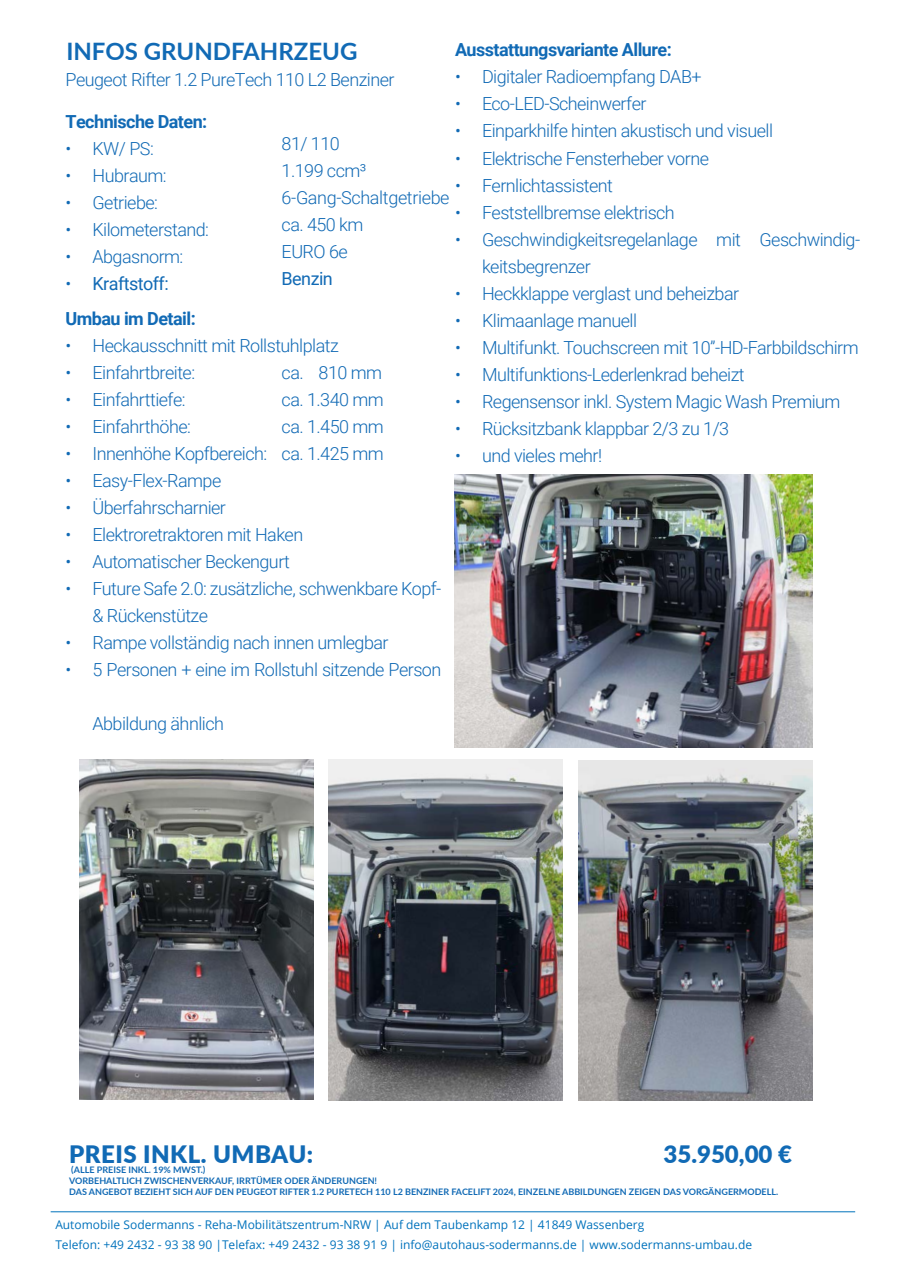
<style>
.page{position:relative;width:902px;height:1272px;background:#fff}
.page>*{position:absolute;margin:0;border:0;box-sizing:border-box;transform-origin:0 0}
.t1{font:900 24px "Lato";letter-spacing:.02em;color:#116ab5}
.t2{font:700 24px "Lato";color:#116ab5}
.t3{font:300 18px/27px "Roboto";letter-spacing:-.03em;color:#116ab5}
.t4{font:700 18px "Roboto";letter-spacing:-.03em;color:#116ab5}
.t5{font:18px "Roboto";letter-spacing:-.03em;color:#116ab5}
.t6{font:12px/19.8px "Open Sans";color:#0072bc}
.t7{font:700 9px/10.8px "Lato";color:#116ab5}
.s1{font-weight:300}
</style>
<div class="page">
<img style="left:454px;top:474px;width:358px;height:273px">
<img style="left:79px;top:759px;width:234px;height:340px">
<img style="left:328px;top:759px;width:234px;height:341px">
<img style="left:578px;top:760px;width:234px;height:340px">
<hr style="left:51px;top:1211px;width:804px;height:1px;background:#0072bc">
<h1 class="t2" style="left:66px;top:34px;width:292px">INFOS GRUNDFAHRZEUG</h1>
<p class="t3" style="left:65px;top:65px;width:330px">Peugeot Rifter 1.2 PureTech 110 L2 Benziner</p>
<p class="t4" style="left:65px;top:109px;width:143px">Technische Daten:</p>
<p class="t3" style="left:65px;top:134px;width:90px">• KW/ PS:</p>
<p class="t3" style="left:65px;top:161px;width:103px">• Hubraum:</p>
<p class="t3" style="left:65px;top:188px;width:94px">• Getriebe:</p>
<p class="t3" style="left:65px;top:215px;width:145px">• Kilometerstand:</p>
<p class="t3" style="left:65px;top:242px;width:119px">• Abgasnorm:</p>
<p class="t5" style="left:65px;top:271px;width:105px"><span class="s1">•</span> Kraftstoff:</p>
<p class="t4" style="left:455px;top:37px;width:218px">Ausstattungsvariante Allure:</p>
<p class="t3" style="left:455px;top:63px;width:248px">• Digitaler Radioempfang DAB+</p>
<p class="t3" style="left:455px;top:90px;width:193px">• Eco-LED-Scheinwerfer</p>
<p class="t3" style="left:455px;top:117px;width:319px">• Einparkhilfe hinten akustisch und visuell</p>
<p class="t3" style="left:455px;top:144px;width:255px">• Elektrische Fensterheber vorne</p>
<p class="t3" style="left:455px;top:171px;width:159px">• Fernlichtassistent</p>
<p class="t3" style="left:455px;top:198px;width:221px">• Feststellbremse elektrisch</p>
<p class="t3" style="left:482px;top:225px;width:379px;text-indent:-27px">• Geschwindigkeitsregelanlage mit Geschwindig&shy;keitsbegrenzer</p>
<p class="t3" style="left:455px;top:279px;width:285px">• Heckklappe verglast und beheizbar</p>
<p class="t3" style="left:455px;top:306px;width:183px">• Klimaanlage manuell</p>
<p class="t3" style="left:455px;top:333px;width:405px">• Multifunkt. Touchscreen mit 10”-HD-Farbbildschirm</p>
<p class="t3" style="left:455px;top:360px;width:291px">• Multifunktions-Lederlenkrad beheizt</p>
<p class="t3" style="left:455px;top:387px;width:387px">• Regensensor inkl. System Magic Wash Premium</p>
<p class="t3" style="left:455px;top:414px;width:276px">• Rücksitzbank klappbar 2/3 zu 1/3</p>
<p class="t3" style="left:455px;top:441px;width:149px">• und vieles mehr!</p>
<p class="t3" style="left:281px;top:129px;width:169px">81/ 110<br>1.199 ccm³<br>6-Gang-Schaltgetriebe ca. 450 km<br>EURO 6e</p>
<p class="t5" style="left:281px;top:265px;width:53px">Benzin</p>
<p class="t4" style="left:65px;top:306px;width:132px">Umbau im Detail:</p>
<p class="t3" style="left:65px;top:331px;width:275px">• Heckausschnitt mit Rollstuhlplatz</p>
<p class="t3" style="left:65px;top:358px;width:131px">• Einfahrtbreite:</p>
<p class="t3" style="left:281px;top:358px;width:102px">ca. 810 mm</p>
<p class="t3" style="left:65px;top:385px;width:122px">• Einfahrttiefe:</p>
<p class="t3" style="left:281px;top:385px;width:104px">ca. 1.340 mm</p>
<p class="t3" style="left:65px;top:412px;width:127px">• Einfahrthöhe:</p>
<p class="t3" style="left:281px;top:412px;width:104px">ca. 1.450 mm</p>
<p class="t3" style="left:65px;top:439px;width:320px">• Innenhöhe Kopfbereich: ca. 1.425 mm</p>
<p class="t3" style="left:65px;top:466px;width:157px">• Easy-Flex-Rampe</p>
<p class="t3" style="left:65px;top:493px;width:162px">• Überfahrscharnier</p>
<p class="t3" style="left:65px;top:520px;width:239px">• Elektroretraktoren mit Haken</p>
<p class="t3" style="left:65px;top:547px;width:226px">• Automatischer Beckengurt</p>
<p class="t3" style="left:92px;top:574px;width:350px;text-indent:-27px">• Future Safe 2.0: zusätzliche, schwenkbare Kopf-&amp; Rückenstütze</p>
<p class="t3" style="left:65px;top:628px;width:324px">• Rampe vollständig nach innen umlegbar</p>
<p class="t3" style="left:65px;top:655px;width:377px">• 5 Personen + eine im Rollstuhl sitzende Person</p>
<p class="t3" style="left:92px;top:709px;width:133px">Abbildung ähnlich</p>
<h1 class="t1" style="left:69px;top:1135px;width:245px">PREIS INKL. UMBAU:</h1>
<h1 class="t1" style="left:663px;top:1135px;width:130px">35.950,00 €</h1>
<p class="t7" style="left:69px;top:1164px;width:710px">(ALLE PREISE INKL. 19% MWST.)<br>VORBEHALTLICH ZWISCHENVERKAUF, IRRTÜMER ODER ÄNDERUNGEN!<br>DAS ANGEBOT BEZIEHT SICH AUF DEN PEUGEOT RIFTER 1.2 PURETECH 110 L2 BENZINER FACELIFT 2024, EINZELNE ABBILDUNGEN ZEIGEN DAS VORGÄNGERMODELL.</p>
<p class="t6" style="left:55px;top:1214px;width:698px">Automobile Sodermanns - Reha-Mobilitätszentrum-NRW | Auf dem Taubenkamp 12 | 41849 Wassenberg<br>Telefon: +49 2432 - 93 38 90 |Telefax: +49 2432 - 93 38 91 9 | info@autohaus-sodermanns.de | www.sodermanns-umbau.de</p>
</div>
